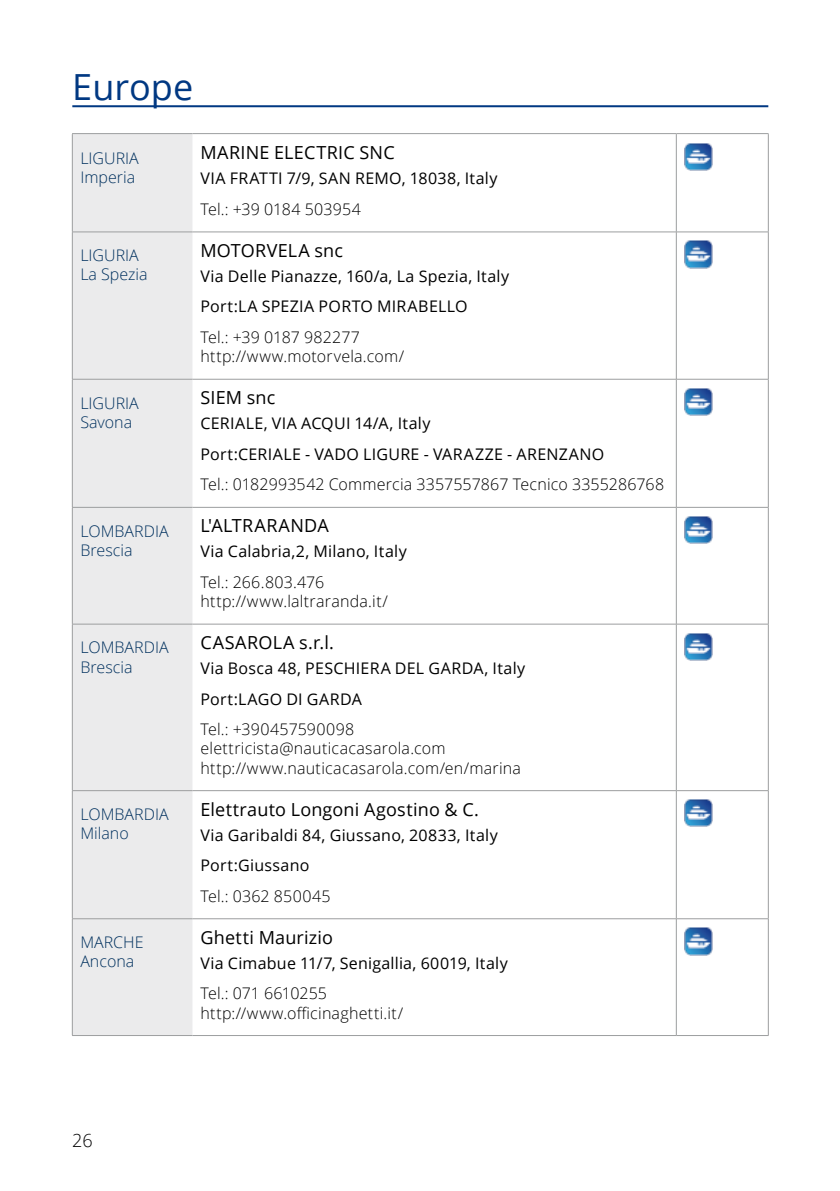
<style>
.page{position:relative;width:840px;height:1191px;background:#fff}
.page>*{position:absolute;margin:0;border:0;box-sizing:border-box;transform-origin:0 0}
.t1{font:36px "Open Sans";color:#003882}
.t2{font:18px "Open Sans";letter-spacing:.01em;color:#000}
.t3{font:300 18px "Open Sans";color:#000}
.t4{font:16px/30.6px "Open Sans";letter-spacing:.02em;color:#000}
.t5{font:300 16px/19.2px "Open Sans";letter-spacing:.015em;color:#000}
.t6{font:300 16px/19.2px "Open Sans";color:#00305e}
</style>
<div class="page">
<div style="left:73px;top:134px;width:119px;height:901px;background:#ebebec"></div>
<hr style="left:192px;top:133px;width:484px;height:1px;background:#9c9e9f">
<hr style="left:676px;top:133px;width:92px;height:1px;background:#9c9e9f">
<hr style="left:72px;top:133px;width:120px;height:1px;background:#9c9e9f">
<hr style="left:675px;top:134px;width:1px;height:98px;background:#9c9e9f">
<hr style="left:675px;top:232px;width:1px;height:147px;background:#9c9e9f">
<hr style="left:675px;top:379px;width:1px;height:128px;background:#9c9e9f">
<hr style="left:675px;top:507px;width:1px;height:117px;background:#9c9e9f">
<hr style="left:675px;top:624px;width:1px;height:166px;background:#9c9e9f">
<hr style="left:675px;top:791px;width:1px;height:127px;background:#9c9e9f">
<hr style="left:675px;top:919px;width:1px;height:116px;background:#9c9e9f">
<hr style="left:72px;top:134px;width:1px;height:98px;background:#9c9e9f">
<hr style="left:767px;top:134px;width:1px;height:98px;background:#9c9e9f">
<hr style="left:72px;top:231px;width:120px;height:1px;background:#9c9e9f">
<hr style="left:72px;top:232px;width:1px;height:147px;background:#9c9e9f">
<hr style="left:192px;top:231px;width:484px;height:1px;background:#9c9e9f">
<hr style="left:676px;top:231px;width:92px;height:1px;background:#9c9e9f">
<hr style="left:767px;top:232px;width:1px;height:147px;background:#9c9e9f">
<hr style="left:72px;top:379px;width:120px;height:1px;background:#9c9e9f">
<hr style="left:72px;top:379px;width:1px;height:128px;background:#9c9e9f">
<hr style="left:192px;top:379px;width:484px;height:1px;background:#9c9e9f">
<hr style="left:676px;top:379px;width:92px;height:1px;background:#9c9e9f">
<hr style="left:767px;top:379px;width:1px;height:128px;background:#9c9e9f">
<hr style="left:72px;top:507px;width:120px;height:1px;background:#9c9e9f">
<hr style="left:72px;top:507px;width:1px;height:117px;background:#9c9e9f">
<hr style="left:192px;top:507px;width:484px;height:1px;background:#9c9e9f">
<hr style="left:676px;top:507px;width:92px;height:1px;background:#9c9e9f">
<hr style="left:767px;top:507px;width:1px;height:117px;background:#9c9e9f">
<hr style="left:72px;top:624px;width:120px;height:1px;background:#9c9e9f">
<hr style="left:72px;top:624px;width:1px;height:166px;background:#9c9e9f">
<hr style="left:192px;top:624px;width:484px;height:1px;background:#9c9e9f">
<hr style="left:676px;top:624px;width:92px;height:1px;background:#9c9e9f">
<hr style="left:767px;top:624px;width:1px;height:166px;background:#9c9e9f">
<hr style="left:72px;top:790px;width:120px;height:1px;background:#9c9e9f">
<hr style="left:72px;top:791px;width:1px;height:127px;background:#9c9e9f">
<hr style="left:192px;top:790px;width:484px;height:1px;background:#9c9e9f">
<hr style="left:676px;top:790px;width:92px;height:1px;background:#9c9e9f">
<hr style="left:767px;top:791px;width:1px;height:127px;background:#9c9e9f">
<hr style="left:72px;top:918px;width:120px;height:1px;background:#9c9e9f">
<hr style="left:72px;top:919px;width:1px;height:116px;background:#9c9e9f">
<hr style="left:192px;top:918px;width:484px;height:1px;background:#9c9e9f">
<hr style="left:676px;top:918px;width:92px;height:1px;background:#9c9e9f">
<hr style="left:767px;top:919px;width:1px;height:116px;background:#9c9e9f">
<hr style="left:72px;top:1035px;width:120px;height:1px;background:#9c9e9f">
<hr style="left:192px;top:1035px;width:484px;height:1px;background:#9c9e9f">
<hr style="left:676px;top:1035px;width:92px;height:1px;background:#9c9e9f">
<hr style="left:72px;top:105px;width:695px;height:2px;background:#003882">
<img style="left:684px;top:143px;width:28px;height:28px">
<img style="left:684px;top:240px;width:28px;height:28px">
<img style="left:684px;top:388px;width:28px;height:27px">
<img style="left:684px;top:516px;width:28px;height:27px">
<img style="left:684px;top:633px;width:28px;height:27px">
<img style="left:684px;top:799px;width:28px;height:28px">
<img style="left:684px;top:927px;width:28px;height:28px">
<h1 class="t1" style="left:72px;top:62px;width:122px">Europe</h1>
<p class="t6" style="left:80px;top:148px;width:60px">LIGURIA<br>Imperia</p>
<p class="t2" style="left:200px;top:141px;width:196px">MARINE ELECTRIC SNC</p>
<p class="t4" style="left:200px;top:163px;width:298px">VIA FRATTI 7/9, SAN REMO, 18038, Italy</p>
<p class="t5" style="left:200px;top:199px;width:162px">Tel.: +39 0184 503954</p>
<p class="t6" style="left:80px;top:245px;width:69px">LIGURIA<br>La Spezia</p>
<p class="t2" style="left:200px;top:238px;width:144px">MOTORVELA snc</p>
<p class="t4" style="left:200px;top:260px;width:310px">Via Delle Pianazze, 160/a, La Spezia, Italy<br>Port:LA SPEZIA PORTO MIRABELLO</p>
<p class="t5" style="left:200px;top:327px;width:205px">Tel.: +39 0187 982277 http://www.motorvela.com/</p>
<p class="t6" style="left:80px;top:393px;width:60px">LIGURIA<br>Savona</p>
<p class="t2" style="left:200px;top:385px;width:76px">SIEM snc</p>
<p class="t4" style="left:200px;top:408px;width:405px">CERIALE, VIA ACQUI 14/A, Italy<br>Port:CERIALE - VADO LIGURE - VARAZZE - ARENZANO</p>
<p class="t5" style="left:200px;top:474px;width:465px">Tel.: 0182993542 Commercia 3357557867 Tecnico 3355286768</p>
<p class="t6" style="left:80px;top:521px;width:90px">LOMBARDIA<br>Brescia</p>
<p class="t2" style="left:200px;top:513px;width:130px">L'ALTRARANDA</p>
<p class="t4" style="left:200px;top:536px;width:208px">Via Calabria,2, Milano, Italy</p>
<p class="t5" style="left:200px;top:572px;width:189px">Tel.: 266.803.476 http://www.laltraranda.it/</p>
<p class="t6" style="left:80px;top:637px;width:90px">LOMBARDIA<br>Brescia</p>
<p class="t2" style="left:200px;top:630px;width:135px">CASAROLA s.r.l.</p>
<p class="t4" style="left:200px;top:652px;width:326px">Via Bosca 48, PESCHIERA DEL GARDA, Italy<br>Port:LAGO DI GARDA</p>
<p class="t5" style="left:200px;top:719px;width:322px">Tel.: +390457590098 elettricista@nauticacasarola.com http://www.nauticacasarola.com/en/marina</p>
<p class="t6" style="left:80px;top:804px;width:90px">LOMBARDIA<br>Milano</p>
<p class="t2" style="left:200px;top:797px;width:280px">Elettrauto Longoni Agostino &amp; C.</p>
<p class="t4" style="left:200px;top:819px;width:299px">Via Garibaldi 84, Giussano, 20833, Italy<br>Port:Giussano</p>
<p class="t5" style="left:200px;top:886px;width:131px">Tel.: 0362 850045</p>
<p class="t6" style="left:80px;top:932px;width:65px">MARCHE<br>Ancona</p>
<p class="t2" style="left:200px;top:925px;width:134px">Ghetti Maurizio</p>
<p class="t4" style="left:200px;top:947px;width:309px">Via Cimabue 11/7, Senigallia, 60019, Italy</p>
<p class="t5" style="left:200px;top:983px;width:204px">Tel.: 071 6610255 http://www.officinaghetti.it/</p>
<p class="t3" style="left:72px;top:1128px;width:22px">26</p>
</div>
